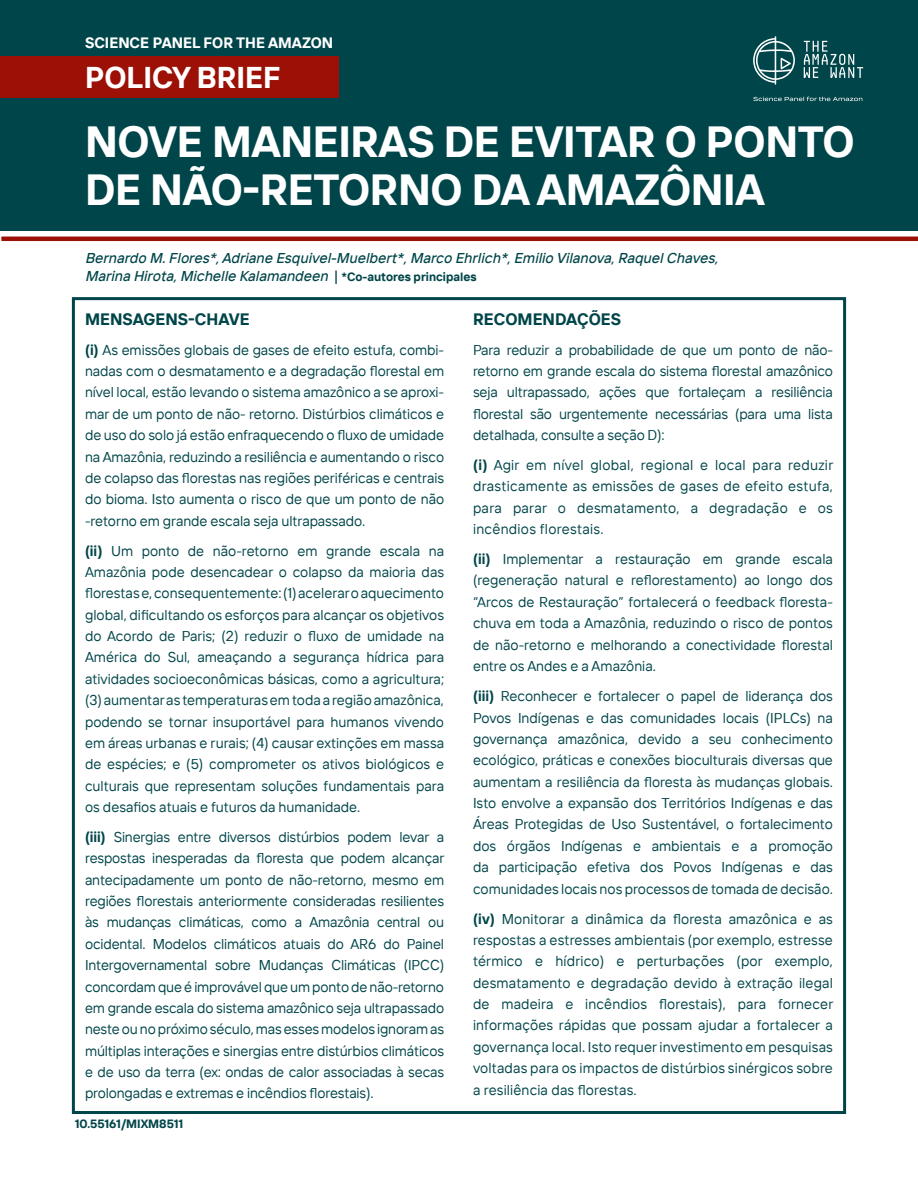
<style>
.page{position:relative;width:918px;height:1188px;background:#fff}
.page>*{position:absolute;margin:0;border:0;box-sizing:border-box;transform-origin:0 0}
.t1{font:700 43.5px/48px "TT Interfaces";letter-spacing:-.01em;color:#fff}
.t2{font:700 30px "TT Interfaces";color:#fff}
.t3{font:700 16.5px "TT Interfaces";color:#004549}
.t4{font:700 15px "TT Interfaces";color:#fff}
.t5{font:14.25px/21.3px "TT Interfaces";color:#004549;text-align:justify}
.t6{font:italic 500 14.25px/18px "TT Interfaces";color:#004549}
.t7{font:700 12px "TT Interfaces";color:#004549}
.s1{font-style:normal}
.s2{font-weight:700;font-style:normal;font-size:12px}
.s3{font-weight:700}
</style>
<div class="page">
<div style="left:72px;top:297px;width:774px;height:817px;border:3px solid #004549"></div>
<div style="left:0;top:0;width:918px;height:231px;background:#004549"></div>
<svg style="left:804px;top:41px;width:59px;height:37px"></svg>
<svg style="left:753px;top:36px;width:42px;height:49px"></svg>
<svg style="left:753px;top:97px;width:109px;height:4px"></svg>
<hr style="left:1px;top:237px;width:917px;height:4px;background:#9c1006">
<div style="left:0;top:56px;width:339px;height:42px;background:#9c1006"></div>
<p class="t4" style="left:85px;top:32px;width:88px">SCIENCE PANE</p>
<p class="t4" style="left:192px;top:32px;width:98px">L FOR THE AMAZON</p>
<h2 class="t2" style="left:85px;top:57px;width:197px">POLICY BRIEF</h2>
<h1 class="t1" style="left:85px;top:117px;width:771px">NOVE MANEIRAS DE EVITAR O PONTO<br>DE NÃO-RETORNO DA AMAZÔNIA</h1>
<p class="t6" style="left:85px;top:249px;width:638px">Bernardo M.Flores*,Adriane Esquivel-Muelbert*,Marco Ehrlich*,Emilio Vilanova,RaquelChaves,<br>Marina Hirota,Michelle Kalamandeen <span class="s1">|</span> <span class="s2">* C O - A U T O RE S P R I N C I P A L E S</span></p>
<p class="t3" style="left:473px;top:308px;width:150px">RECOMENDAÇÕES</p>
<p class="t5" style="left:473px;top:339px;width:361px">Para reduzir a probabilidade de que um ponto de não&shy;retorno em grande escala do sistema florestal amazônico seja ultrapassado, ações que fortaleçam a resiliência florestal são urgentemente necessárias (para uma lista detalhada, consulte a seção D):</p>
<p class="t5" style="left:473px;top:454px;width:362px"><span class="s3">(I)</span> Agir em nível global, regional e local para reduzir drasticamente as emissões de gases de efeito estufa, para parar o desmatamento, a degradação e os incêndios florestais.</p>
<p class="t5" style="left:473px;top:548px;width:361px"><span class="s3">(II)</span> Implementar a restauração em grande escala (regeneração natural e reflorestamento) ao longo dos “Arcos de Restauração” fortalecerá o feedback floresta&shy;chuva em toda a Amazônia, reduzindo o risco de pontos de não-retorno e melhorando a conectividade florestal entre os Andes e a Amazônia.</p>
<p class="t5" style="left:473px;top:685px;width:361px"><span class="s3">(III)</span> Reconhecer e fortalecer o papel de liderança dos Povos Indígenas e das comunidades locais (IPLCs) na governança amazônica, devido a seu conhecimento ecológico, práticas e conexões bioculturais diversas que aumentam a resiliência da floresta às mudanças globais.<br>Isto envolve a expansão dos Territórios Indígenas e das Áreas Protegidas de Uso Sustentável, o fortalecimento dos órgãos Indígenas e ambientais e a promoção da participação efetiva dos Povos Indígenas e das comunidades locais nos processos de tomada de decisão.</p>
<p class="t5" style="left:473px;top:908px;width:362px"><span class="s3">(IV)</span> Monitorar a dinâmica da floresta amazônica e as respostas a estresses ambientais (por exemplo, estresse térmico e hídrico) e perturbações (por exemplo, desmatamento e degradação devido à extração ilegal de madeira e incêndios florestais), para fornecer informações rápidas que possam ajudar a fortalecer a governança local. Isto requer investimento em pesquisas voltadas para os impactos de distúrbios sinérgicos sobre a resiliência das florestas.</p>
<p class="t7" style="left:75px;top:1115px;width:110px">10.55161/MIXM8511</p>
<p class="t3" style="left:85px;top:308px;width:166px">MENSAGENS-CHAVE</p>
<p class="t5" style="left:85px;top:339px;width:361px"><span class="s3">(I)</span> As emissões globais de gases de efeito estufa, combi&shy;nadas com o desmatamento e a degradação florestal em nível local, estão levando o sistema amazônico a se aproxi&shy;mar de um ponto de não- retorno. Distúrbios climáticos e de uso do solo já estão enfraquecendo o fluxo de umidade na Amazônia, reduzindo a resiliência e aumentando o risco de colapso das florestas nas regiões periféricas e centrais do bioma. Isto aumenta o risco de que um ponto de não -retorno em grande escala seja ultrapassado.</p>
<p class="t5" style="left:85px;top:540px;width:361px"><span class="s3">(II)</span> Um ponto de não-retorno em grande escala na Amazônia pode desencadear o colapso da maioria das florestas e, consequentemente: (1) acelerar o aquecimento global, dificultando os esforços para alcançar os objetivos do Acordo de Paris; (2) reduzir o fluxo de umidade na América do Sul, ameaçando a segurança hídrica para atividades socioeconômicas básicas, como a agricultura; (3) aumentar as temperaturas em toda a região amazônica, podendo se tornar insuportável para humanos vivendo em áreas urbanas e rurais; (4) causar extinções em massa de espécies; e (5) comprometer os ativos biológicos e culturais que representam soluções fundamentais para os desafios atuais e futuros da humanidade.</p>
<p class="t5" style="left:85px;top:826px;width:361px"><span class="s3">(III)</span> Sinergias entre diversos distúrbios podem levar a respostas inesperadas da floresta que podem alcançar antecipadamente um ponto de não-retorno, mesmo em regiões florestais anteriormente consideradas resilientes às mudanças climáticas, como a Amazônia central ou ocidental. Modelos climáticos atuais do AR6 do Painel Intergovernamental sobre Mudanças Climáticas (IPCC) concordam que é improvável que um ponto de não-retorno em grande escala do sistema amazônico seja ultrapassado neste ou no próximo século, mas esses modelos ignoram as múltiplas interações e sinergias entre distúrbios climáticos e de uso da terra (ex: ondas de calor associadas à secas prolongadas e extremas e incêndios florestais).</p>
</div>
